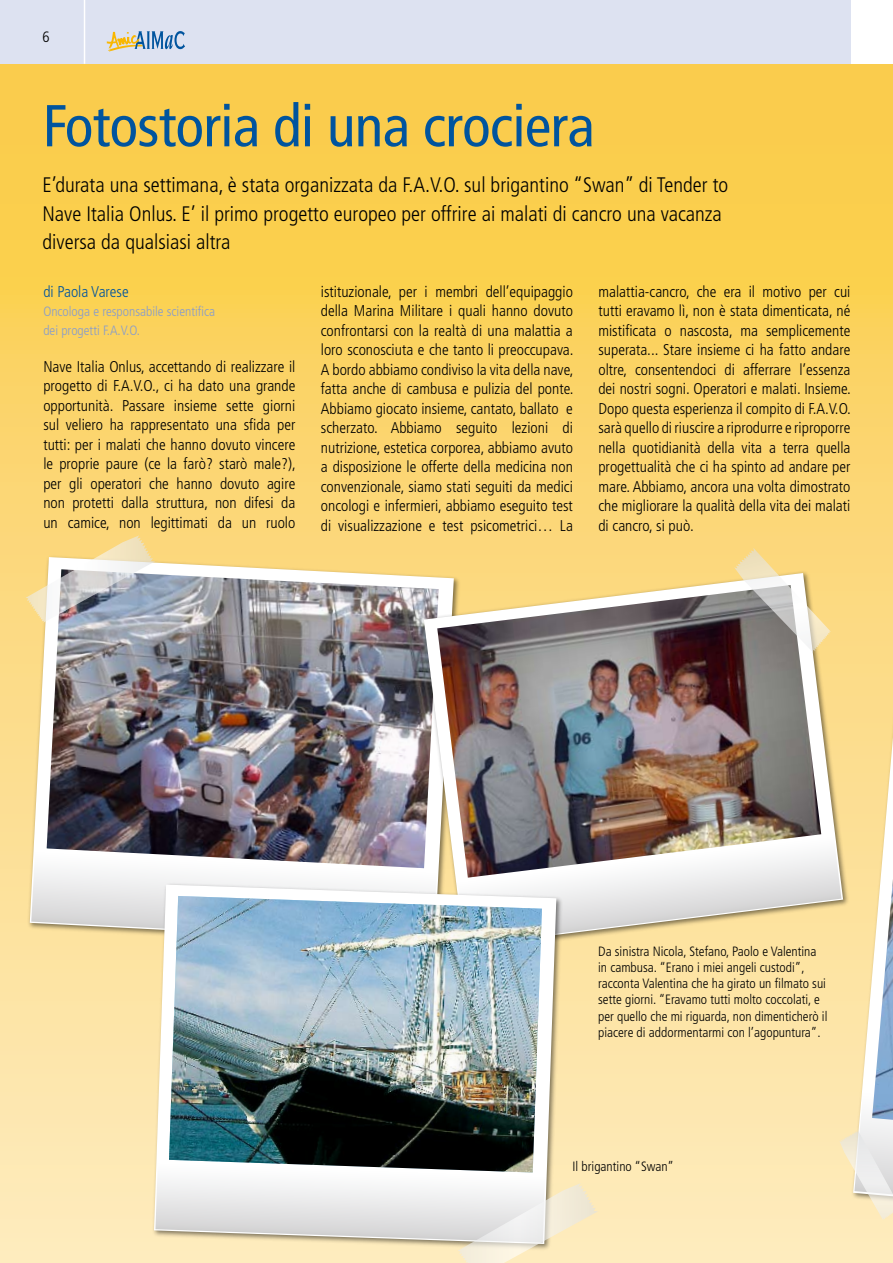
<style>
.page{position:relative;width:893px;height:1263px;background:#fff}
.page>*{position:absolute;margin:0;border:0;box-sizing:border-box;transform-origin:0 0}
.t1{font:condensed 58.95px "Frutiger";letter-spacing:-.01em;color:#00549e}
.t2{font:300 condensed 21px/28.5px "Frutiger";color:#000}
.t3{font:300 condensed 15.6px/19.5px "Frutiger";color:#000;text-align:justify}
.t4{font:300 condensed 15.6px "Frutiger";color:#00549e}
.t5{font:300 condensed 13.5px/16.2px "Frutiger";color:#000}
.t6{font:300 condensed 13.5px/18.8px "Frutiger";color:#879ccc}
</style>
<div class="page">
<div style="left:0;top:0;width:850px;height:64px;background:#dde2f1"></div>
<hr style="left:84px;top:0;width:1px;height:64px;background:#fff">
<svg style="left:106px;top:31px;width:79px;height:21px"></svg>
<div style="left:0;top:64px;width:893px;height:1199px;background:linear-gradient(to bottom,#facb44,#feecc2)"></div>
<svg style="left:30px;top:557px;width:424px;height:387px;background:#fbdc8d"></svg>
<img style="left:47px;top:569px;width:392px;height:109px">
<svg style="left:424px;top:573px;width:419px;height:105px;background:#f2d793"></svg>
<img style="left:437px;top:585px;width:384px;height:93px">
<svg style="left:734px;top:548px;width:97px;height:105px"></svg>
<svg style="left:26px;top:535px;width:129px;height:88px"></svg>
<img style="left:31px;top:678px;width:862px;height:585px">
<h1 class="t1" style="left:43px;top:92px;width:554px">Fotostoria di una crociera</h1>
<h2 class="t2" style="left:43px;top:171px;width:687px">E’durata una settimana, è stata organizzata da F.A.V.O. sul brigantino “Swan” di Tender to<br>Nave Italia Onlus. E’ il primo progetto europeo per offrire ai malati di cancro una vacanza diversa da qualsiasi altra</h2>
<p class="t4" style="left:43px;top:282px;width:87px">di Paola Varese</p>
<p class="t6" style="left:43px;top:302px;width:173px">Oncologa e responsabile scientifica dei progetti F.A.V.O.</p>
<p class="t3" style="left:43px;top:357px;width:254px">Nave Italia Onlus, accettando di realizzare il progetto di F.A.V.O., ci ha dato una grande opportunità. Passare insieme sette giorni sul veliero ha rappresentato una sfida per tutti: per i malati che hanno dovuto vincere le proprie paure (ce la farò? starò male?), per gli operatori che hanno dovuto agire non protetti dalla struttura, non difesi da un camice, non legittimati da un ruolo</p>
<p class="t3" style="left:321px;top:282px;width:254px">istituzionale, per i membri dell’equipaggio della Marina Militare i quali hanno dovuto confrontarsi con la realtà di una malattia a loro sconosciuta e che tanto li preoccupava.<br>A bordo abbiamo condiviso la vita della nave, fatta anche di cambusa e pulizia del ponte.<br>Abbiamo giocato insieme, cantato, ballato e scherzato. Abbiamo seguito lezioni di nutrizione, estetica corporea, abbiamo avuto a disposizione le offerte della medicina non convenzionale, siamo stati seguiti da medici oncologi e infermieri, abbiamo eseguito test di visualizzazione e test psicometrici… La</p>
<p class="t3" style="left:598px;top:282px;width:254px">malattia-cancro, che era il motivo per cui tutti eravamo lì, non è stata dimenticata, né mistificata o nascosta, ma semplicemente superata... Stare insieme ci ha fatto andare oltre, consentendoci di afferrare l’essenza dei nostri sogni. Operatori e malati. Insieme.<br>Dopo questa esperienza il compito di F.A.V.O. sarà quello di riuscire a riprodurre e riproporre nella quotidianità della vita a terra quella progettualità che ci ha spinto ad andare per mare. Abbiamo, ancora una volta dimostrato che migliorare la qualità della vita dei malati di cancro, si può.</p>
<p class="t5" style="left:598px;top:943px;width:231px">Da sinistra Nicola, Stefano, Paolo e Valentina in cambusa. “Erano i miei angeli custodi”, racconta Valentina che ha girato un filmato sui sette giorni. “Eravamo tutti molto coccolati, e per quello che mi riguarda, non dimenticherò il piacere di addormentarmi con l’agopuntura”.</p>
<p class="t5" style="left:573px;top:1158px;width:103px">Il brigantino “Swan”</p>
</div>
